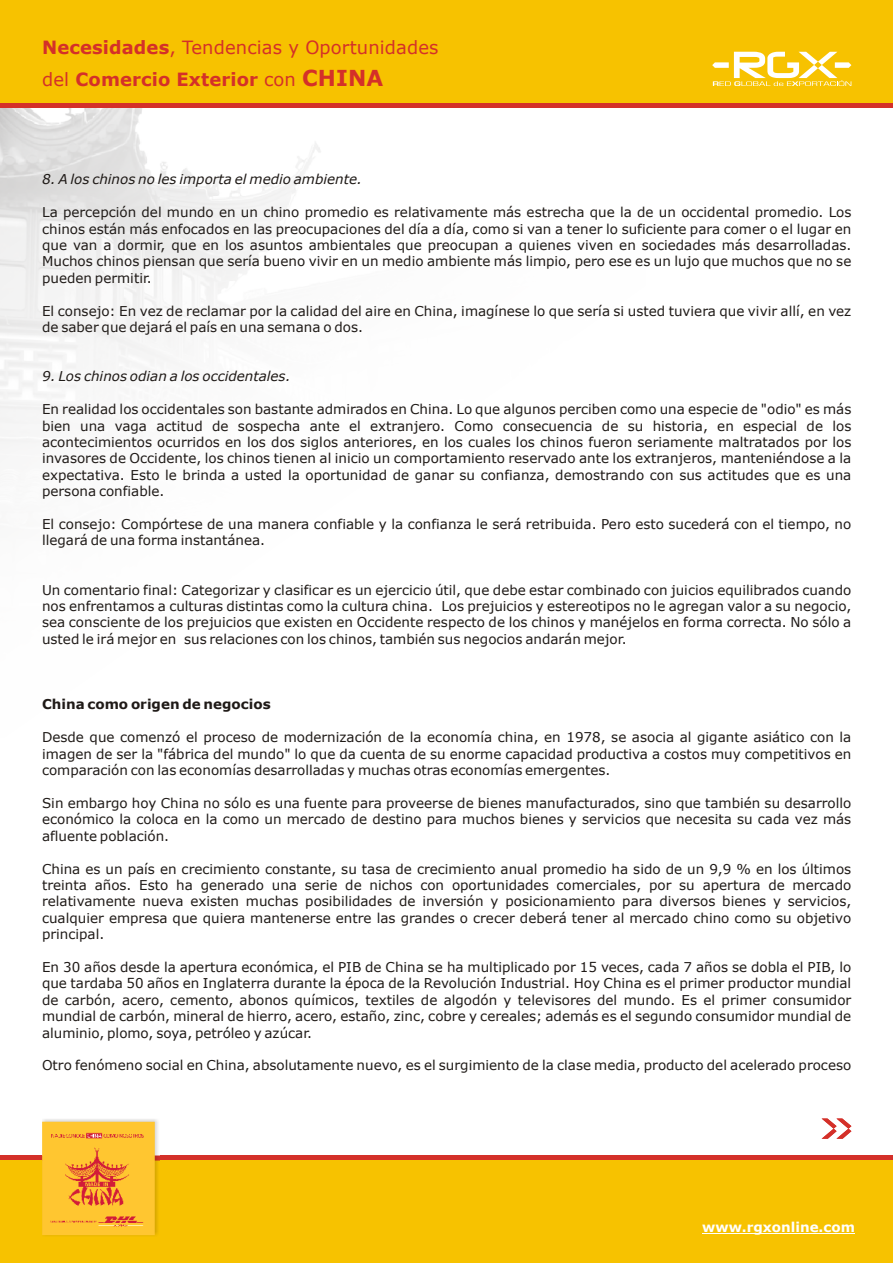
<style>
.page{position:relative;width:893px;height:1263px;background:#fff}
.page>*{position:absolute;margin:0;border:0;box-sizing:border-box;transform-origin:0 0}
.t1{font:18.15px/31.8px "Verdana";letter-spacing:.005em;color:#d43029}
.t2{font:13.5px/16.4px "Verdana";color:#1f1a17;text-align:justify}
.t3{font:italic 13.5px "Verdana";color:#1f1a17}
.t4{font:700 13.5px "Verdana";color:#1f1a17}
.t5{font:700 13.5px "Verdana";color:#fff}
.s1{font-weight:700}
.s2{font-weight:700;font-size:21.9px}
</style>
<div class="page">
<div style="left:0;top:0;width:893px;height:102px;background:#f7c200"></div>
<div style="left:0;top:1159px;width:893px;height:104px;background:#f7c200"></div>
<hr style="left:0;top:1155px;width:893px;height:4px;background:#d43029">
<img style="left:43px;top:1119px;width:117px;height:116px">
<img style="left:42px;top:1122px;width:113px;height:113px">
<div style="left:0;top:103px;width:893px;height:5px;background:#d43029"></div>
<svg style="left:822px;top:1118px;width:29px;height:21px"></svg>
<svg style="left:712px;top:52px;width:139px;height:34px"></svg>
<hr style="left:702px;top:1233px;width:153px;height:1px;background:#fff">
<h1 class="t1" style="left:42px;top:33px;width:398px"><span class="s1">Necesidades</span>, Tendencias y Oportunidades del <span class="s1">Comercio Exterior</span> con <span class="s2">CHINA</span></h1>
<p class="t3" style="left:42px;top:174px;width:321px">8. A los chinos no les importa el medio ambiente.</p>
<p class="t2" style="left:42px;top:205px;width:811px">La percepción del mundo en un chino promedio es relativamente más estrecha que la de un occidental promedio. Los chinos están más enfocados en las preocupaciones del día a día, como si van a tener lo suficiente para comer o el lugar en que van a dormir, que en los asuntos ambientales que preocupan a quienes viven en sociedades más desarrolladas.<br>Muchos chinos piensan que sería bueno vivir en un medio ambiente más limpio, pero ese es un lujo que muchos que no se pueden permitir.</p>
<p class="t2" style="left:42px;top:304px;width:811px">El consejo: En vez de reclamar por la calidad del aire en China, imagínese lo que sería si usted tuviera que vivir allí, en vez de saber que dejará el país en una semana o dos.</p>
<p class="t3" style="left:42px;top:371px;width:250px">9. Los chinos odian a los occidentales.</p>
<p class="t2" style="left:42px;top:402px;width:811px">En realidad los occidentales son bastante admirados en China. Lo que algunos perciben como una especie de "odio" es más bien una vaga actitud de sospecha ante el extranjero. Como consecuencia de su historia, en especial de los acontecimientos ocurridos en los dos siglos anteriores, en los cuales los chinos fueron seriamente maltratados por los invasores de Occidente, los chinos tienen al inicio un comportamiento reservado ante los extranjeros, manteniéndose a la expectativa. Esto le brinda a usted la oportunidad de ganar su confianza, demostrando con sus actitudes que es una persona confiable.</p>
<p class="t2" style="left:42px;top:517px;width:811px">El consejo: Compórtese de una manera confiable y la confianza le será retribuida. Pero esto sucederá con el tiempo, no llegará de una forma instantánea.</p>
<p class="t2" style="left:42px;top:583px;width:811px">Un comentario final: Categorizar y clasificar es un ejercicio útil, que debe estar combinado con juicios equilibrados cuando nos enfrentamos a culturas distintas como la cultura china. Los prejuicios y estereotipos no le agregan valor a su negocio, sea consciente de los prejuicios que existen en Occidente respecto de los chinos y manéjelos en forma correcta. No sólo a usted le irá mejor en sus relaciones con los chinos, también sus negocios andarán mejor.</p>
<p class="t4" style="left:42px;top:699px;width:230px">China como origen de negocios</p>
<p class="t2" style="left:42px;top:730px;width:811px">Desde que comenzó el proceso de modernización de la economía china, en 1978, se asocia al gigante asiático con la imagen de ser la "fábrica del mundo" lo que da cuenta de su enorme capacidad productiva a costos muy competitivos en comparación con las economías desarrolladas y muchas otras economías emergentes.</p>
<p class="t2" style="left:42px;top:796px;width:811px">Sin embargo hoy China no sólo es una fuente para proveerse de bienes manufacturados, sino que también su desarrollo económico la coloca en la como un mercado de destino para muchos bienes y servicios que necesita su cada vez más afluente población.</p>
<p class="t2" style="left:42px;top:862px;width:811px">China es un país en crecimiento constante, su tasa de crecimiento anual promedio ha sido de un 9,9 % en los últimos treinta años. Esto ha generado una serie de nichos con oportunidades comerciales, por su apertura de mercado relativamente nueva existen muchas posibilidades de inversión y posicionamiento para diversos bienes y servicios, cualquier empresa que quiera mantenerse entre las grandes o crecer deberá tener al mercado chino como su objetivo principal.</p>
<p class="t2" style="left:42px;top:960px;width:811px">En 30 años desde la apertura económica, el PIB de China se ha multiplicado por 15 veces, cada 7 años se dobla el PIB, lo que tardaba 50 años en Inglaterra durante la época de la Revolución Industrial. Hoy China es el primer productor mundial de carbón, acero, cemento, abonos químicos, textiles de algodón y televisores del mundo. Es el primer consumidor mundial de carbón, mineral de hierro, acero, estaño, zinc, cobre y cereales; además es el segundo consumidor mundial de aluminio, plomo, soya, petróleo y azúcar.</p>
<p class="t2" style="left:42px;top:1058px;width:811px">Otro fenómeno social en China, absolutamente nuevo, es el surgimiento de la clase media, producto del acelerado proceso</p>
<p class="t5" style="left:702px;top:1222px;width:154px">www.rgxonline.com</p>
</div>
